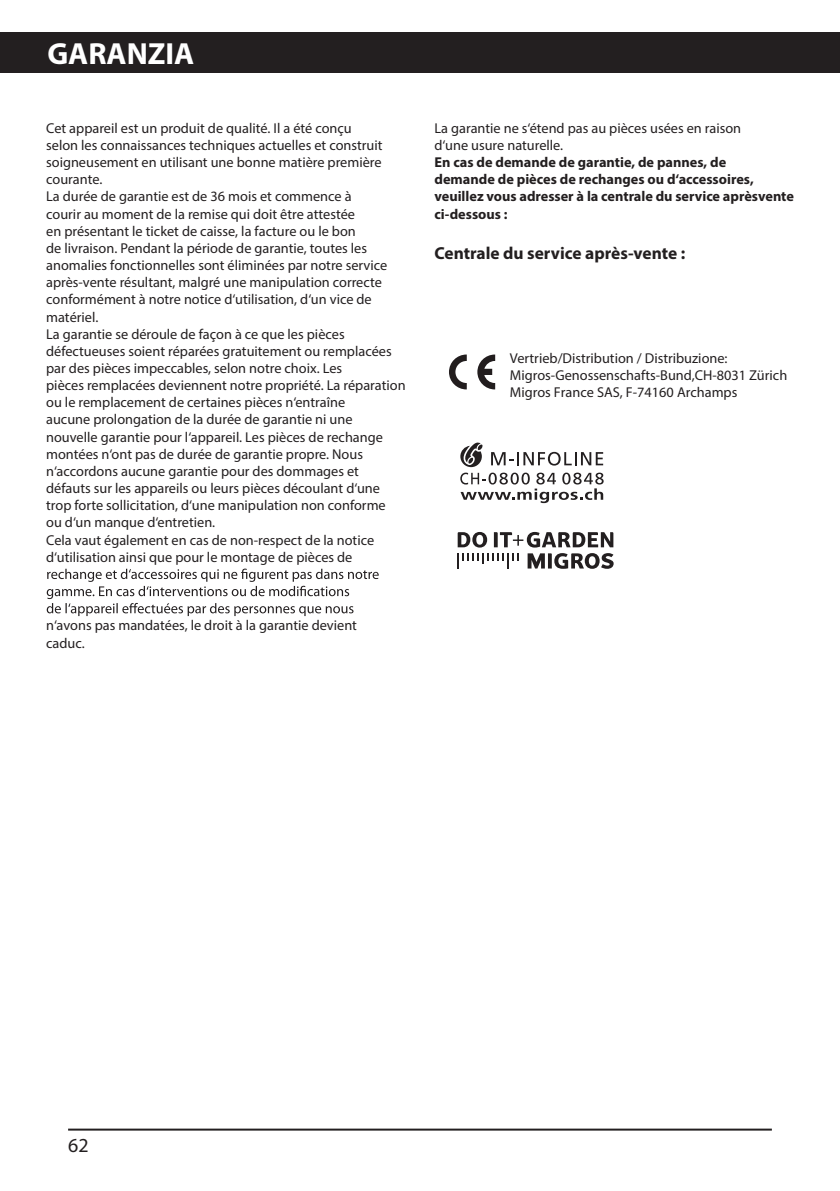
<style>
.page{position:relative;width:840px;height:1191px;background:#fff}
.page>*{position:absolute;margin:0;border:0;box-sizing:border-box;transform-origin:0 0}
.t1{font:700 30.6px "Myriad Pro";color:#fff}
.t2{font:20px "Myriad Pro";color:#231f20}
.t3{font:700 17.4px "Myriad Pro";color:#231f20}
.t4{font:14.2px/17.2px "Myriad Pro";color:#231f20}
.t5{font:700 14.2px/17.2px "Myriad Pro";color:#231f20}
</style>
<div class="page">
<hr style="left:68px;top:1128px;width:703px;height:2px;background:#231f20">
<svg style="left:47px;top:568px;width:331px;height:48px"></svg>
<div style="left:0;top:32px;width:839px;height:41px;background:#231f20"></div>
<svg style="left:449px;top:354px;width:17px;height:35px"></svg>
<svg style="left:477px;top:354px;width:18px;height:35px"></svg>
<svg style="left:527px;top:553px;width:86px;height:16px"></svg>
<svg style="left:457px;top:532px;width:30px;height:15px"></svg>
<svg style="left:457px;top:553px;width:61px;height:15px"></svg>
<svg style="left:493px;top:532px;width:120px;height:15px"></svg>
<svg style="left:460px;top:442px;width:143px;height:61px"></svg>
<h1 class="t1" style="left:47px;top:43px;width:148px">GARANZIA</h1>
<p class="t4" style="left:46px;top:120px;width:361px">Cet appareil est un produit de qualité. Il a été conçu<br>selon les connaissances techniques actuelles et construit soigneusement en utilisant une bonne matière première courante.<br>La durée de garantie est de 36 mois et commence à<br>courir au moment de la remise qui doit être attestée<br>en présentant le ticket de caisse, la facture ou le bon<br>de livraison. Pendant la période de garantie, toutes les anomalies fonctionnelles sont éliminées par notre service après-vente résultant, malgré une manipulation correcte conformément à notre notice d‘utilisation, d‘un vice de matériel.<br>La garantie se déroule de façon à ce que les pièces défectueuses soient réparées gratuitement ou remplacées par des pièces impeccables, selon notre choix. Les<br>pièces remplacées deviennent notre propriété. La réparation ou le remplacement de certaines pièces n‘entraîne<br>aucune prolongation de la durée de garantie ni une nouvelle garantie pour l‘appareil. Les pièces de rechange montées n‘ont pas de durée de garantie propre. Nous n‘accordons aucune garantie pour des dommages et défauts sur les appareils ou leurs pièces découlant d‘une trop forte sollicitation, d‘une manipulation non conforme<br>ou d‘un manque d‘entretien.<br>Cela vaut également en cas de non-respect de la notice d‘utilisation ainsi que pour le montage de pièces de</p>
<p class="t4" style="left:46px;top:618px;width:312px">n‘avons pas mandatées, le droit à la garantie devient caduc.</p>
<p class="t4" style="left:434px;top:120px;width:308px">La garantie ne s‘étend pas au pièces usées en raison d‘une usure naturelle.</p>
<p class="t5" style="left:434px;top:155px;width:361px">En cas de demande de garantie, de pannes, de<br>demande de pièces de rechanges ou d‘accessoires, veuillez vous adresser à la centrale du service aprèsvente ci-dessous :</p>
<p class="t3" style="left:434px;top:247px;width:252px">Centrale du service après-vente :</p>
<p class="t4" style="left:509px;top:351px;width:279px">Vertrieb/Distribution / Distribuzione:<br>Migros-Genossenschafts-Bund,CH-8031 Zürich<br>Migros France SAS, F-74160 Archamps</p>
<h2 class="t2" style="left:68px;top:1135px;width:22px">62</h2>
</div>
